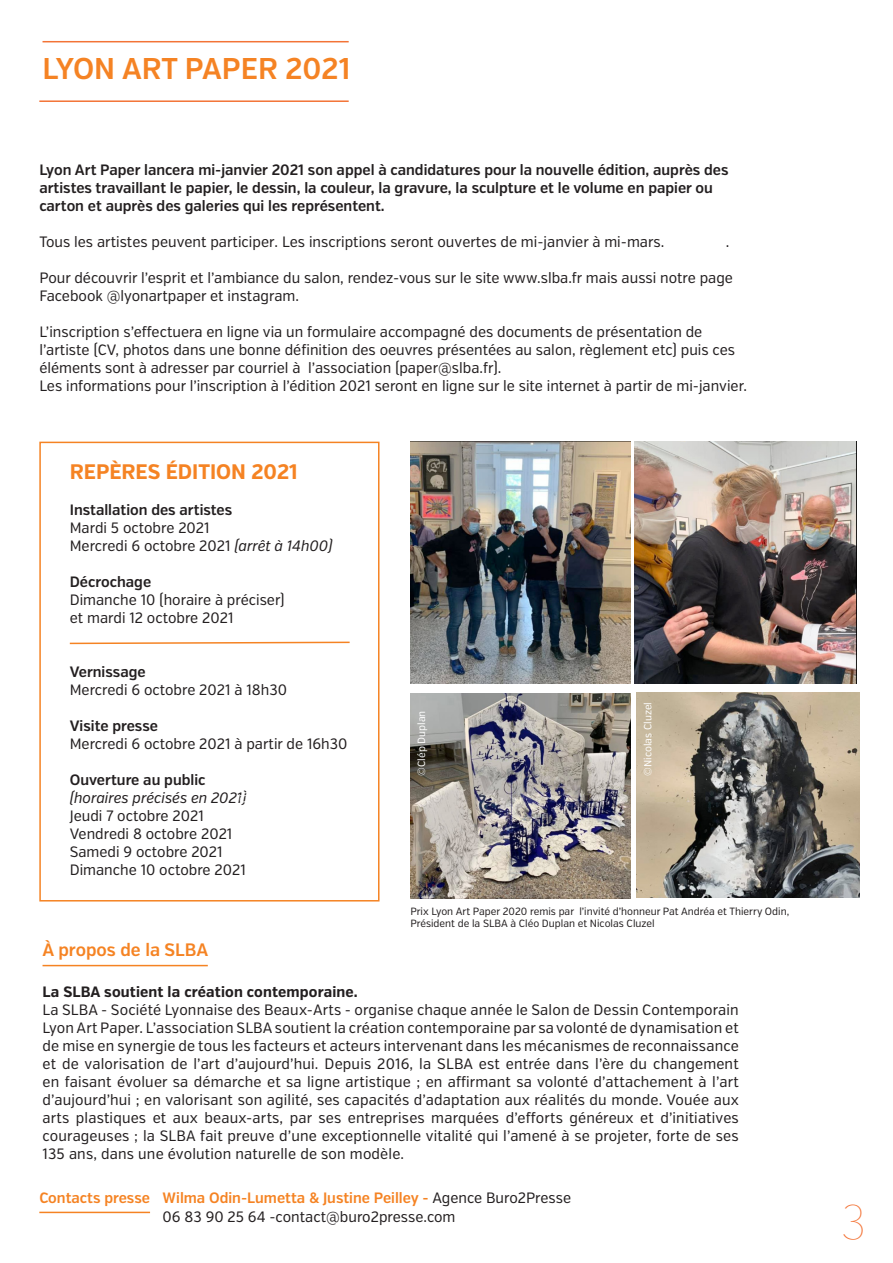
<style>
.page{position:relative;width:893px;height:1263px;background:#fff}
.page>*{position:absolute;margin:0;border:0;box-sizing:border-box;transform-origin:0 0}
.t1{font:200 48px "Avenir Next";color:#f37336}
.t2{font:600 30px "Verb Cond";color:#f58324}
.t3{font:700 21px "Verb Cond";color:#f58323}
.t4{font:600 18px "Verb Cond";color:#f58323}
.t5{font:15px/18px "Verb Cond";color:#231f20}
.t6{font:600 15px/18px "Verb Cond";color:#231f20}
.t7{font:600 15px "Verb Cond";color:#f58323}
.t8{font:700 15px "Verb Cond";letter-spacing:.01em;color:#231f20}
.t9{font:italic 15px "Verb Cond";color:#231f20}
.t10{font:10.5px "Verb Cond";color:#231f20}
.t11{font:10.5px "Verb Cond";color:#fff}
.s1{font-style:italic}
.s2{font-weight:400;color:#231f20}
</style>
<div class="page">
<hr style="left:39px;top:100px;width:310px;height:2px;background:#f37336">
<hr style="left:43px;top:41px;width:306px;height:1px;background:#f37336">
<hr style="left:43px;top:965px;width:165px;height:1px;background:#f58323">
<div style="left:39px;top:442px;width:340px;height:459px;border:2px solid #f58323"></div>
<svg style="left:69px;top:641px;width:281px;height:4px"></svg>
<hr style="left:39px;top:1212px;width:111px;height:1px;background:#f58323">
<img style="left:410px;top:442px;width:220px;height:242px">
<img style="left:634px;top:442px;width:223px;height:242px">
<img style="left:410px;top:693px;width:220px;height:206px">
<img style="left:636px;top:692px;width:223px;height:206px">
<p class="t2" style="left:43px;top:51px;width:309px">LYON ART PAPER 2021</p>
<p class="t6" style="left:39px;top:161px;width:691px">Lyon Art Paper lancera mi-janvier 2021 son appel à candidatures pour la nouvelle édition, auprès des artistes travaillant le papier, le dessin, la couleur, la gravure, la sculpture et le volume en papier ou carton et auprès des galeries qui les représentent.</p>
<p class="t5" style="left:39px;top:233px;width:627px">Tous les artistes peuvent participer. Les inscriptions seront ouvertes de mi-janvier à mi-mars.</p>
<p class="t5" style="left:726px;top:233px;width:5px">.</p>
<p class="t5" style="left:39px;top:269px;width:695px">Pour découvrir l’esprit et l’ambiance du salon, rendez-vous sur le site www.slba.fr mais aussi notre page<br>Facebook @lyonartpaper et instagram.</p>
<p class="t5" style="left:39px;top:323px;width:697px">L’inscription s’effectuera en ligne via un formulaire accompagné des documents de présentation de l’artiste (CV, photos dans une bonne définition des oeuvres présentées au salon, règlement etc) puis ces éléments sont à adresser par courriel à l’association (paper@slba.fr).</p>
<p class="t5" style="left:39px;top:377px;width:709px">Les informations pour l’inscription à l’édition 2021 seront en ligne sur le site internet à partir de mi-janvier.</p>
<p class="t3" style="left:70px;top:459px;width:229px">REPÈRES ÉDITION 2021</p>
<p class="t6" style="left:70px;top:501px;width:164px">Installation des artistes</p>
<p class="t5" style="left:70px;top:519px;width:141px">Mardi 5 octobre 2021</p>
<p class="t5" style="left:70px;top:537px;width:264px">Mercredi 6 octobre 2021 <span class="s1">(arrêt à 14h00)</span></p>
<p class="t6" style="left:70px;top:573px;width:83px">Décrochage</p>
<p class="t5" style="left:70px;top:591px;width:217px">Dimanche 10 (horaire à préciser)</p>
<p class="t5" style="left:70px;top:609px;width:165px">et mardi 12 octobre 2021</p>
<p class="t6" style="left:70px;top:663px;width:77px">Vernissage</p>
<p class="t5" style="left:70px;top:681px;width:219px">Mercredi 6 octobre 2021 à 18h30</p>
<p class="t6" style="left:70px;top:717px;width:90px">Visite presse</p>
<p class="t5" style="left:70px;top:735px;width:279px">Mercredi 6 octobre 2021 à partir de 16h30</p>
<p class="t6" style="left:70px;top:771px;width:137px">Ouverture au public</p>
<p class="t9" style="left:70px;top:789px;width:178px">(horaires précisés en 2021)</p>
<p class="t5" style="left:70px;top:807px;width:136px">Jeudi 7 octobre 2021</p>
<p class="t5" style="left:70px;top:825px;width:164px">Vendredi 8 octobre 2021</p>
<p class="t5" style="left:70px;top:843px;width:154px">Samedi 9 octobre 2021</p>
<p class="t5" style="left:70px;top:861px;width:178px">Dimanche 10 octobre 2021</p>
<p class="t4" style="left:43px;top:939px;width:167px">À propos de la SLBA</p>
<p class="t11" style="left:415px;top:776px;width:67px;rotate:-90deg">©Clép Duplan</p>
<p class="t11" style="left:642px;top:776px;width:75px;rotate:-90deg">©Nicolas Cluzel</p>
<p class="t10" style="left:410px;top:905px;width:380px">Prix Lyon Art Paper 2020 remis par l’invité d’honneur Pat Andréa et Thierry Odin,</p>
<p class="t10" style="left:410px;top:917px;width:246px">Président de la SLBA à Cléo Duplan et Nicolas Cluzel</p>
<p class="t8" style="left:43px;top:982px;width:317px">La SLBA soutient la création contemporaine.</p>
<p class="t5" style="left:43px;top:1000px;width:698px;text-align:justify">La SLBA - Société Lyonnaise des Beaux-Arts - organise chaque année le Salon de Dessin Contemporain Lyon Art Paper. L’association SLBA soutient la création contemporaine par sa volonté de dynamisation et de mise en synergie de tous les facteurs et acteurs intervenant dans les mécanismes de reconnaissance et de valorisation de l’art d’aujourd’hui. Depuis 2016, la SLBA est entrée dans l’ère du changement en faisant évoluer sa démarche et sa ligne artistique ; en affirmant sa volonté d’attachement à l’art d’aujourd’hui ; en valorisant son agilité, ses capacités d’adaptation aux réalités du monde. Vouée aux arts plastiques et aux beaux-arts, par ses entreprises marquées d’efforts généreux et d’initiatives courageuses ; la SLBA fait preuve d’une exceptionnelle vitalité qui l’amené à se projeter, forte de ses 135 ans, dans une évolution naturelle de son modèle.</p>
<p class="t7" style="left:39px;top:1189px;width:112px">Contacts presse</p>
<p class="t7" style="left:163px;top:1189px;width:410px">Wilma Odin-Lumetta &amp; Justine Peilley - <span class="s2">Agence Buro2Presse</span></p>
<p class="t5" style="left:163px;top:1208px;width:294px">06 83 90 25 64 -contact@buro2presse.com</p>
<h1 class="t1" style="left:840px;top:1182px;width:28px">3</h1>
</div>
